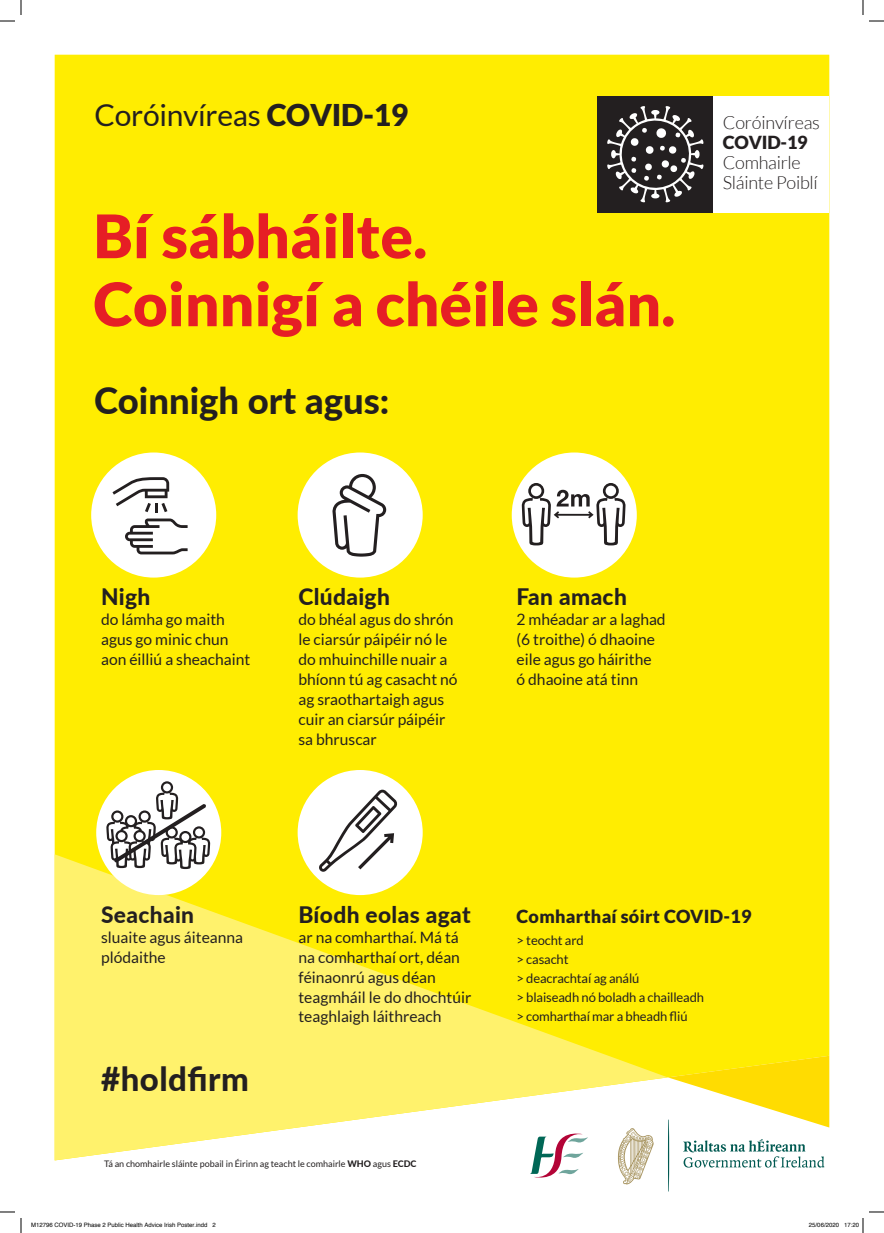
<style>
.page{position:relative;width:884px;height:1233px;background:#fff}
.page>*{position:absolute;margin:0;border:0;box-sizing:border-box;transform-origin:0 0}
.t1{font:900 60px/68px "Lato";color:#e61e25}
.t2{font:800 36.5px "Lato";color:#231f20}
.t3{font:800 32.9px "Lato";letter-spacing:.015em;color:#231f20}
.t4{font:30px "Lato";letter-spacing:-.01em;color:#231f20}
.t5{font:800 22.7px "Lato";letter-spacing:.015em;color:#231f20}
.t6{font:300 18px/20px "Lato";letter-spacing:-.015em;color:#231f20}
.t7{font:900 18px "Lato";letter-spacing:.015em;color:#231f20}
.t8{font:15.6px/19.9px "Lato";color:#231f20}
.t9{font:13px/19px "Lato";letter-spacing:-.01em;color:#231f20}
.t10{font:9px "Lato";color:#231f20}
.t11{font:6px "Helvetica";color:#000}
.s1{font-weight:900}
.s2{font-weight:800}
</style>
<div class="page">
<div style="left:55px;top:55px;width:774px;height:1000px;background:#ffed01"></div>
<svg style="left:55px;top:854px;width:613px;height:306px;background:#fef159"></svg>
<svg style="left:530px;top:1130px;width:58px;height:48px"></svg>
<svg style="left:668px;top:1055px;width:161px;height:136px"></svg>
<svg style="left:618px;top:1128px;width:36px;height:56px"></svg>
<div style="left:91px;top:452px;width:125px;height:125px;background:#fff;border-radius:50%"></div>
<svg style="left:112px;top:477px;width:76px;height:77px"></svg>
<div style="left:298px;top:452px;width:125px;height:125px;background:#fff;border-radius:50%"></div>
<svg style="left:332px;top:474px;width:54px;height:82px"></svg>
<div style="left:512px;top:452px;width:125px;height:125px;background:#fff;border-radius:50%"></div>
<svg style="left:522px;top:483px;width:103px;height:62px"></svg>
<div style="left:298px;top:770px;width:125px;height:125px;background:#fff;border-radius:50%"></div>
<svg style="left:319px;top:789px;width:79px;height:82px"></svg>
<div style="left:96px;top:770px;width:125px;height:125px;background:#fff;border-radius:50%"></div>
<svg style="left:106px;top:781px;width:104px;height:88px"></svg>
<div style="left:597px;top:96px;width:116px;height:116px;background:#231f20"></div>
<div style="left:713px;top:96px;width:116px;height:116px;background:#fff"></div>
<svg style="left:607px;top:106px;width:96px;height:96px"></svg>
<svg style="left:0;top:1211px;width:15px;height:1px"></svg>
<svg style="left:869px;top:1211px;width:15px;height:1px"></svg>
<svg style="left:0;top:0;width:22px;height:22px"></svg>
<svg style="left:20px;top:1218px;width:2px;height:15px"></svg>
<svg style="left:862px;top:0;width:22px;height:22px"></svg>
<svg style="left:862px;top:1218px;width:2px;height:15px"></svg>
<h3 class="t4" style="left:95px;top:99px;width:315px">Coróinvíreas <span class="s1">COVID-19</span></h3>
<h1 class="t1" style="left:94px;top:201px;width:583px">Bí sábháilte.<br>Coinnigí a chéile slán.</h1>
<h2 class="t2" style="left:94px;top:373px;width:297px">Coinnigh ort agus:</h2>
<p class="t6" style="left:723px;top:113px;width:99px">Coróinvíreas</p>
<p class="t7" style="left:723px;top:132px;width:86px">COVID-19</p>
<p class="t6" style="left:723px;top:153px;width:97px">Comhairle<br>Sláinte Poiblí</p>
<h3 class="t5" style="left:101px;top:580px;width:51px">Nigh</h3>
<p class="t8" style="left:101px;top:609px;width:151px">do lámha go maith agus go minic chun aon éilliú a sheachaint</p>
<h3 class="t5" style="left:298px;top:580px;width:93px">Clúdaigh</h3>
<p class="t8" style="left:298px;top:609px;width:161px">do bhéal agus do shrón le ciarsúr páipéir nó le do mhuinchille nuair a bhíonn tú ag casacht nó ag sraothartaigh agus cuir an ciarsúr páipéir sa bhruscar</p>
<h3 class="t5" style="left:516px;top:580px;width:112px">Fan amach</h3>
<p class="t8" style="left:516px;top:609px;width:151px">2 mhéadar ar a laghad (6 troithe) ó dhaoine eile agus go háirithe<br>ó dhaoine atá tinn</p>
<h3 class="t5" style="left:101px;top:898px;width:95px">Seachain</h3>
<p class="t8" style="left:101px;top:927px;width:144px">sluaite agus áiteanna plódaithe</p>
<h3 class="t3" style="left:101px;top:1054px;width:149px">#holdfirm</h3>
<h3 class="t5" style="left:298px;top:898px;width:174px">Bíodh eolas agat</h3>
<p class="t8" style="left:298px;top:927px;width:174px">ar na comharthaí. Má tá na comharthaí ort, déan féinaonrú agus déan teagmháil le do dhochtúir teaghlaigh láithreach</p>
<p class="t10" style="left:104px;top:1158px;width:314px">Tá an chomhairle sláinte pobail in Éirinn ag teacht le comhairle <span class="s2">WHO</span> agus <span class="s2">ECDC</span></p>
<p class="t7" style="left:516px;top:906px;width:236px">Comharthaí sóirt COVID-19</p>
<p class="t9" style="left:516px;top:930px;width:189px">&gt; teocht ard<br>&gt; casacht<br>&gt; deacrachtaí ag análú<br>&gt; blaiseadh nó boladh a chailleadh &gt; comharthaí mar a bheadh fliú</p>
<p class="t11" style="left:31px;top:1220px;width:186px">M12796 COVID-19 Phase 2 Public Health Advice Irish Poster.indd 2</p>
<p class="t11" style="left:809px;top:1220px;width:52px">25/06/2020 17:20</p>
</div>
